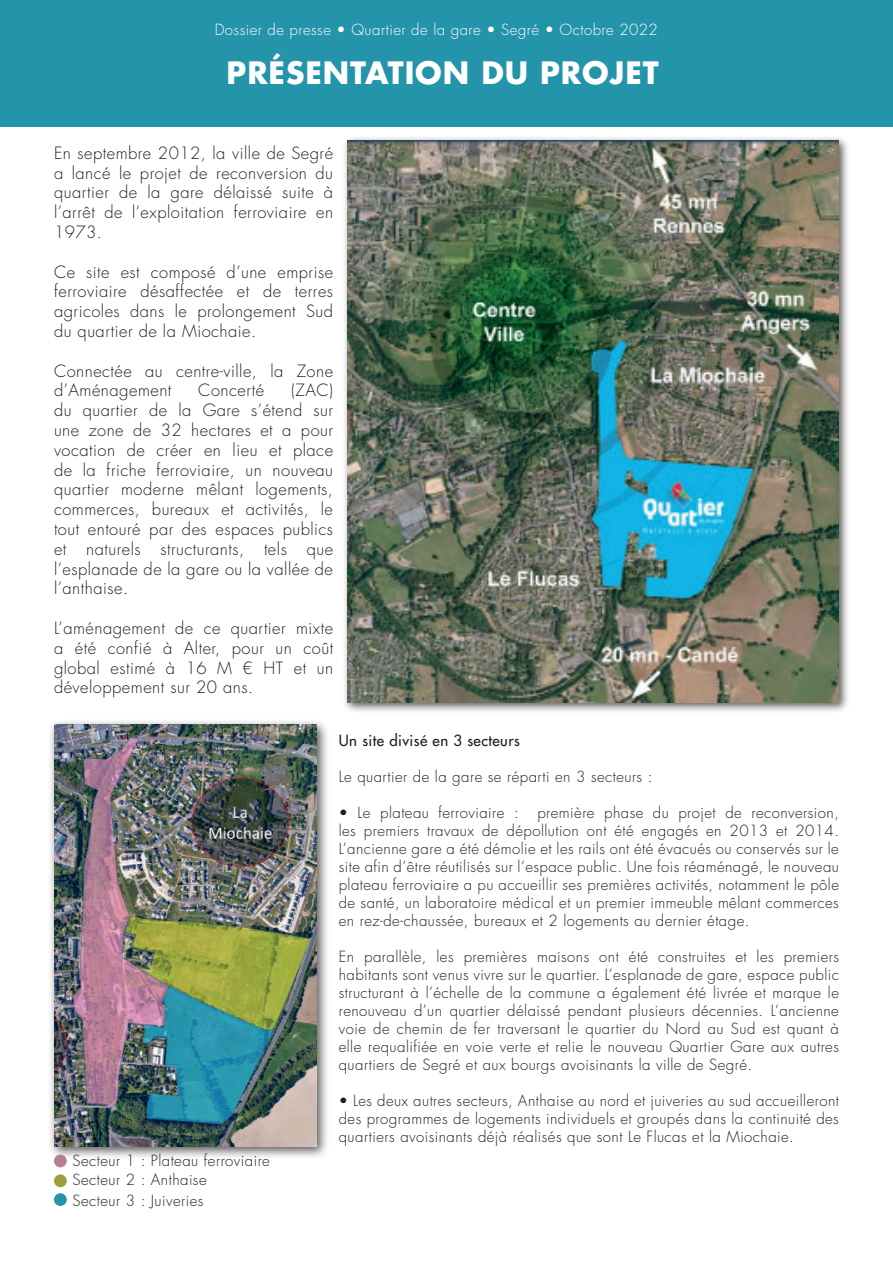
<style>
.page{position:relative;width:893px;height:1263px;background:#fff}
.page>*{position:absolute;margin:0;border:0;box-sizing:border-box;transform-origin:0 0}
.t1{font:700 30px "Futura Std";letter-spacing:.03em;color:#fff}
.t2{font:300 16.5px/19.8px "Futura Std";letter-spacing:.03em;color:#231f20;text-align:justify}
.t3{font:300 15px/18px "Futura Std";letter-spacing:.03em;color:#231f20;text-align:justify}
.t4{font:300 15px "Futura Std";letter-spacing:.03em;color:#fff}
.t5{font:500 15px "Futura Std";letter-spacing:.03em;color:#231f20}
</style>
<div class="page">
<div style="left:0;top:0;width:893px;height:127px;background:#2494ab"></div>
<div style="left:342px;top:135px;width:508px;height:579px;background:#231f20;opacity:.75"></div>
<img style="left:348px;top:140px;width:491px;height:563px">
<div style="left:48px;top:718px;width:281px;height:441px;background:#231f20;opacity:.75"></div>
<img style="left:54px;top:724px;width:262px;height:422px">
<div style="left:54px;top:1154px;width:13px;height:13px;background:#b47e94;border-radius:50%"></div>
<div style="left:54px;top:1174px;width:13px;height:13px;background:#9aa037;border-radius:50%"></div>
<div style="left:54px;top:1193px;width:13px;height:13px;background:#2494ab;border-radius:50%"></div>
<p class="t4" style="left:215px;top:20px;width:445px">Dossier de presse • Quartier de la gare • Segré • Octobre 2022</p>
<h1 class="t1" style="left:227px;top:53px;width:434px">PRÉSENTATION DU PROJET</h1>
<p class="t2" style="left:54px;top:143px;width:281px">En septembre 2012, la ville de Segré a lancé le projet de reconversion du quartier de la gare délaissé suite à l’arrêt de l’exploitation ferroviaire en 1973.</p>
<p class="t2" style="left:54px;top:262px;width:281px">Ce site est composé d’une emprise ferroviaire désaffectée et de terres agricoles dans le prolongement Sud du quartier de la Miochaie.</p>
<p class="t2" style="left:54px;top:361px;width:281px">Connectée au centre-ville, la Zone d’Aménagement</p>
<p class="t2" style="left:54px;top:381px;width:281px;text-indent:237px">(ZAC) du quartier de la Gare s’étend sur une zone de 32 hectares et a pour vocation de créer en lieu et place de la friche ferroviaire, un nouveau quartier moderne mêlant logements, commerces, bureaux et activités, le tout entouré par des espaces publics et naturels structurants, tels que l’esplanade de la gare ou la vallée de l’anthaise.</p>
<p class="t2" style="left:54px;top:618px;width:281px">L’aménagement de ce quartier mixte a été confié à Alter, pour un coût global estimé à 16 M € HT et un développement sur 20 ans.</p>
<p class="t2" style="left:198px;top:381px;width:67px">Concerté</p>
<p class="t3" style="left:73px;top:1151px;width:199px;line-height:19.8px;text-align:left">Secteur 1 : Plateau ferroviaire<br>Secteur 2 : Anthaise<br>Secteur 3 : Juiveries</p>
<p class="t5" style="left:339px;top:731px;width:183px">Un site divisé en 3 secteurs</p>
<p class="t3" style="left:339px;top:768px;width:315px">Le quartier de la gare se réparti en 3 secteurs :</p>
<p class="t3" style="left:339px;top:804px;width:502px">• Le plateau ferroviaire : première phase du projet de reconversion, les premiers travaux de dépollution ont été engagés en 2013 et 2014.<br>L’ancienne gare a été démolie et les rails ont été évacués ou conservés sur le site afin d’être réutilisés sur l’espace public. Une fois réaménagé, le nouveau plateau ferroviaire a pu accueillir ses premières activités, notamment le pôle de santé, un laboratoire médical et un premier immeuble mêlant commerces en rez-de-chaussée, bureaux et 2 logements au dernier étage.</p>
<p class="t3" style="left:339px;top:948px;width:502px">En parallèle, les premières maisons ont été construites et les premiers habitants sont venus vivre sur le quartier. L’esplanade de gare, espace public structurant à l’échelle de la commune a également été livrée et marque le renouveau d’un quartier délaissé pendant plusieurs décennies. L’ancienne voie de chemin de fer traversant le quartier du Nord au Sud est quant à elle requalifiée en voie verte et relie le nouveau Quartier Gare aux autres quartiers de Segré et aux bourgs avoisinants la ville de Segré.</p>
<p class="t3" style="left:339px;top:1092px;width:502px">• Les deux autres secteurs, Anthaise au nord et juiveries au sud accueilleront des programmes de logements individuels et groupés dans la continuité des quartiers avoisinants déjà réalisés que sont Le Flucas et la Miochaie.</p>
</div>
